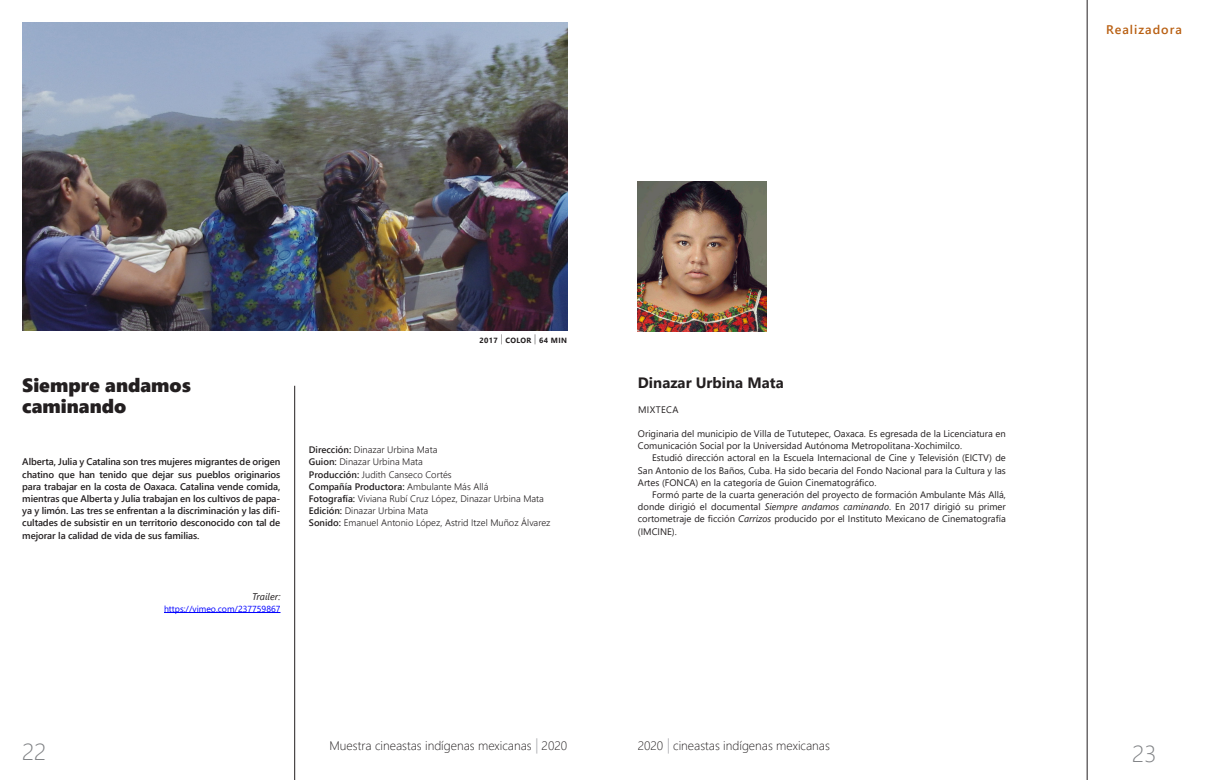
<style>
.page{position:relative;width:1205px;height:780px;background:#fff}
.page>*{position:absolute;margin:0;border:0;box-sizing:border-box;transform-origin:0 0}
.t1{font:300 23.62px "Segoe UI";color:#808285}
.Título-Esp__FICHA{font:19.25px "Segoe UI Black";color:#231f20}
.Nombre-Esp__Bio__FIC{font:700 15px "Segoe UI";color:#231f20}
.Nombre-Esp__Bio__FIC-2{font:600 12.5px "Segoe UI";letter-spacing:.08em;color:#b96013}
.t2{font:300 12.38px "Segoe UI";color:#231f20}
.Sinop-Esp__FICHA{font:600 9.62px/12.2px "Segoe UI";letter-spacing:-.01em;color:#231f20;text-align:justify}
.Sinop-Eng__FICHA{font:italic 9.62px "Segoe UI";color:#231f20}
.Bio-ESP__FICHA{font:9.5px/12.2px "Segoe UI";color:#231f20;text-align:justify}
.Texto-Esp__parrafo{font:300 9.5px "Segoe UI";color:#231f20}
.Texto-Esp__parrafo-2{font:600 9.5px "Segoe UI";color:#231f20}
.Bio-ESP__FICHA-2{font:9.5px "Segoe UI";letter-spacing:.035em;color:#231f20}
.Sinop-Eng__FICHA-2{font:8.75px "Segoe UI";color:#00f}
.Línea-Data_FICHA{font:700 7.5px "Segoe UI";letter-spacing:.05em;color:#231f20}
.s1{font-weight:600}
.s2{font-weight:300}
.s3{font-style:italic}
.s4{font-size:15.25px;color:#b2b3b7}
</style>
<div class="page">
<img style="left:22px;top:22px;width:545px;height:308px">
<hr style="left:294px;top:386px;width:1px;height:394px;background:#231f20">
<hr style="left:164px;top:612px;width:116px;height:1px;background:#00f">
<hr style="left:1087px;top:0;width:1px;height:780px;background:#231f20">
<img style="left:638px;top:181px;width:129px;height:150px">
<p class="Nombre-Esp__Bio__FIC-2" style="left:1106px;top:18px;width:77px">Realizadora</p>
<p class="Título-Esp__FICHA" style="left:22px;top:371px;width:170px">Siempre andamos</p>
<p class="Título-Esp__FICHA" style="left:22px;top:392px;width:106px">caminando</p>
<p class="Sinop-Esp__FICHA" style="left:22px;top:455px;width:260px">Alberta, Julia y Catalina son tres mujeres migrantes de origen chatino que han tenido que dejar sus pueblos originarios para trabajar en la costa de Oaxaca. Catalina vende comida, mientras que Alberta y Julia trabajan en los cultivos de papa&shy;ya y limón. Las tres se enfrentan a la discriminación y las difi&shy;cultades de subsistir en un territorio desconocido con tal de mejorar la calidad de vida de sus familias.</p>
<p class="Sinop-Eng__FICHA" style="left:252px;top:587px;width:30px">Trailer:</p>
<p class="Sinop-Eng__FICHA-2" style="left:164px;top:600px;width:118px">https://vimeo.com/237759867</p>
<p class="Línea-Data_FICHA" style="left:479px;top:334px;width:89px">2017 <sup>|</sup> COLOR <sup>|</sup> 64 MIN</p>
<p class="Texto-Esp__parrafo" style="left:309px;top:441px;width:130px"><span class="s1">Dirección:</span> Dinazar Urbina Mata</p>
<p class="Texto-Esp__parrafo" style="left:309px;top:453px;width:116px"><span class="s1">Guion:</span> Dinazar Urbina Mata</p>
<p class="Texto-Esp__parrafo" style="left:309px;top:465px;width:144px"><span class="s1">Producción:</span> Judith Canseco Cortés</p>
<p class="Texto-Esp__parrafo-2" style="left:309px;top:477px;width:181px">Compañía Productora: <span class="s2">Ambulante Más Allá</span></p>
<p class="Texto-Esp__parrafo" style="left:309px;top:489px;width:237px"><span class="s1">Fotografía:</span> Viviana Rubí Cruz López, Dinazar Urbina Mata</p>
<p class="Texto-Esp__parrafo" style="left:309px;top:502px;width:121px"><span class="s1">Edición:</span> Dinazar Urbina Mata</p>
<p class="Texto-Esp__parrafo" style="left:309px;top:514px;width:243px"><span class="s1">Sonido:</span> Emanuel Antonio López, Astrid Itzel Muñoz Álvarez</p>
<p class="Nombre-Esp__Bio__FIC" style="left:638px;top:368px;width:147px">Dinazar Urbina Mata</p>
<p class="Bio-ESP__FICHA-2" style="left:638px;top:400px;width:42px">MIXTECA</p>
<p class="Bio-ESP__FICHA" style="left:638px;top:426px;width:369px">Originaria del municipio de Villa de Tututepec, Oaxaca. Es egresada de la Licenciatura en<br>Comunicación Social por la Universidad Autónoma Metropolitana-Xochimilco.</p>
<p class="Bio-ESP__FICHA" style="left:638px;top:451px;width:369px;text-indent:14px">Estudió dirección actoral en la Escuela Internacional de Cine y Televisión (EICTV) de San Antonio de los Baños, Cuba. Ha sido becaria del Fondo Nacional para la Cultura y las Artes (FONCA) en la categoría de Guion Cinematográfico.</p>
<p class="Bio-ESP__FICHA" style="left:638px;top:487px;width:369px;text-indent:14px">Formó parte de la cuarta generación del proyecto de formación Ambulante Más Allá, donde dirigió el documental <span class="s3">Siempre andamos caminando</span>. En 2017 dirigió su primer cortometraje de ficción <span class="s3">Carrizos</span> producido por el Instituto Mexicano de Cinematografía (IMCINE).</p>
<p class="t1" style="left:22px;top:729px;width:26px">22</p>
<p class="t2" style="left:330px;top:733px;width:239px">Muestra cineastas indígenas mexicanas <span class="s4">|</span> 2020</p>
<p class="t1" style="left:1132px;top:731px;width:26px">23</p>
<p class="t2" style="left:638px;top:733px;width:194px">2020 <span class="s4">|</span> cineastas indígenas mexicanas</p>
</div>
